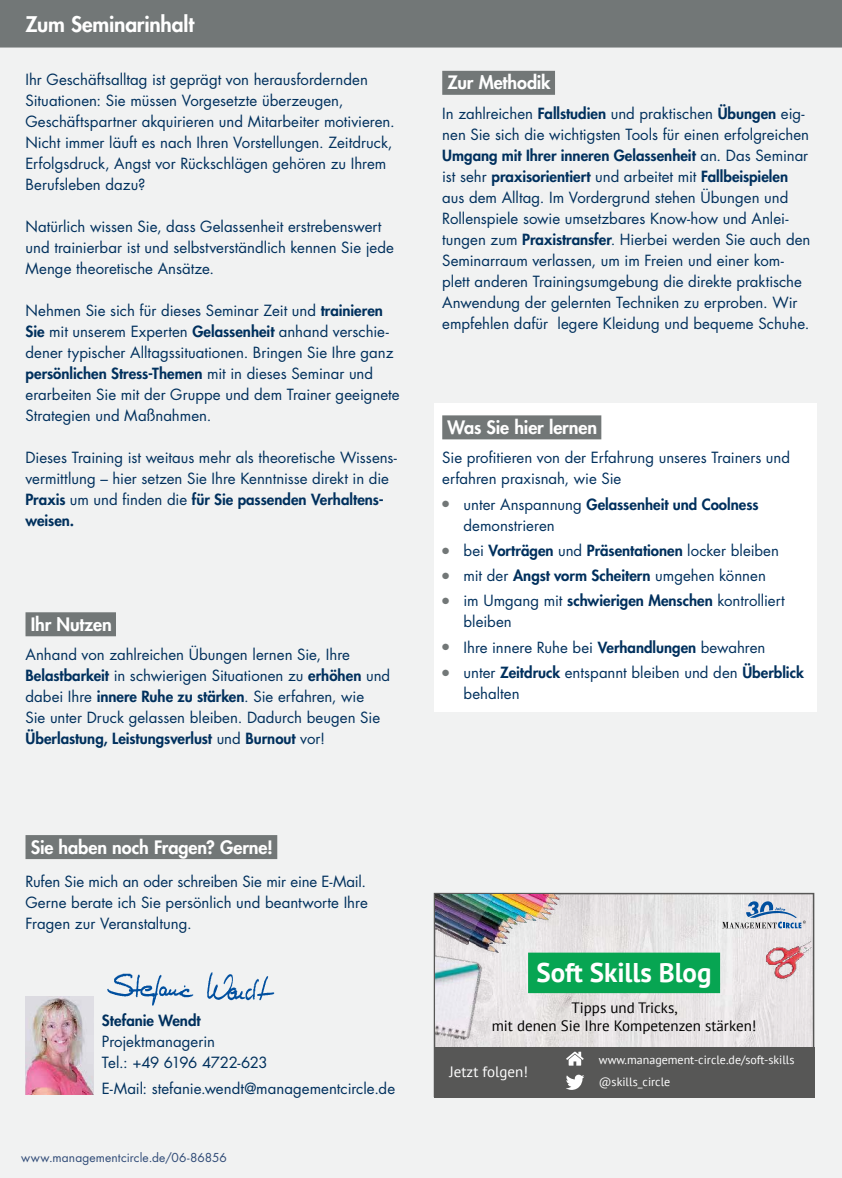
<style>
.page{position:relative;width:842px;height:1178px;background:#fff}
.page>*{position:absolute;margin:0;border:0;box-sizing:border-box;transform-origin:0 0}
.t1{font:700 27px "PT Sans";color:#fff}
.t2{font:800 21px "Futura Std";letter-spacing:-.01em;color:#fff}
.t3{font:800 18px "Futura Std";letter-spacing:-.005em;color:#fff}
.t4{font:15px/21px "Futura Std";color:#00305d}
.t5{font:800 15px "Futura Std";color:#00305d}
.t6{font:15px/18px "PT Sans";color:#000;text-align:center}
.t7{font:15px "PT Sans";color:#fff}
.t8{font:12px/22px "PT Sans";color:#fff}
.t9{font:12px "Futura Std";letter-spacing:.01em;color:#304b77}
.s1{font-weight:800}
.s2{color:#727777}
.s3{font-weight:400}
</style>
<div class="page">
<div style="left:0;top:39px;width:842px;height:1139px;background:#f1f2f2"></div>
<div style="left:434px;top:403px;width:382px;height:308px;background:#fff"></div>
<div style="left:26px;top:612px;width:90px;height:24px;background:#727777"></div>
<div style="left:26px;top:835px;width:251px;height:24px;background:#727777"></div>
<div style="left:442px;top:71px;width:113px;height:24px;background:#727777"></div>
<div style="left:442px;top:415px;width:159px;height:24px;background:#727777"></div>
<img style="left:26px;top:997px;width:67px;height:97px">
<img style="left:107px;top:972px;width:168px;height:34px">
<div style="left:0;top:0;width:842px;height:48px;background:#727777"></div>
<img style="left:437px;top:896px;width:374px;height:151px">
<div style="left:434px;top:1047px;width:380px;height:50px;background:#575756"></div>
<svg style="left:566px;top:1074px;width:18px;height:16px"></svg>
<svg style="left:566px;top:1052px;width:18px;height:13px"></svg>
<img style="left:435px;top:894px;width:132px;height:70px">
<img style="left:435px;top:932px;width:63px;height:113px">
<div style="left:528px;top:952px;width:192px;height:41px;background:#07a552"></div>
<img style="left:750px;top:936px;width:62px;height:49px">
<svg style="left:722px;top:901px;width:84px;height:27px"></svg>
<h2 class="t2" style="left:26px;top:11px;width:170px">Zum Seminarinhalt</h2>
<p class="t4" style="left:26px;top:69px;width:371px">Ihr Geschäftsalltag ist geprägt von herausfordernden Situationen: Sie müssen Vorgesetzte überzeugen, Geschäftspartner akquirieren und Mitarbeiter motivieren.<br>Nicht immer läuft es nach Ihren Vorstellungen. Zeitdruck, Erfolgsdruck, Angst vor Rückschlägen gehören zu Ihrem Berufsleben dazu?</p>
<p class="t4" style="left:26px;top:216px;width:370px">Natürlich wissen Sie, dass Gelassenheit erstrebenswert und trainierbar ist und selbstverständlich kennen Sie jede<br>Menge theoretische Ansätze.</p>
<p class="t4" style="left:26px;top:300px;width:376px">Nehmen Sie sich für dieses Seminar Zeit und <span class="s1">trainieren Sie</span> mit unserem Experten <span class="s1">Gelassenheit</span> anhand verschie&shy;dener typischer Alltagssituationen. Bringen Sie Ihre ganz <span class="s1">persönlichen Stress-Themen</span> mit in dieses Seminar und erarbeiten Sie mit der Gruppe und dem Trainer geeignete Strategien und Maßnahmen.</p>
<p class="t4" style="left:26px;top:447px;width:373px">Dieses Training ist weitaus mehr als theoretische Wissens&shy;vermittlung – hier setzen Sie Ihre Kenntnisse direkt in die <span class="s1">Praxis</span> um und finden die <span class="s1">für Sie passenden Verhaltens&shy;weisen.</span></p>
<p class="t3" style="left:31px;top:613px;width:83px">Ihr Nutzen</p>
<p class="t4" style="left:26px;top:644px;width:366px">Anhand von zahlreichen Übungen lernen Sie, Ihre <span class="s1">Belastbarkeit</span> in schwierigen Situationen zu <span class="s1">erhöhen</span> und dabei Ihre <span class="s1">innere Ruhe zu stärken</span>. Sie erfahren, wie<br>Sie unter Druck gelassen bleiben. Dadurch beugen Sie <span class="s1">Überlastung, Leistungsverlust</span> und <span class="s1">Burnout</span> vor!</p>
<p class="t3" style="left:31px;top:835px;width:244px">Sie haben noch Fragen? Gerne!</p>
<p class="t4" style="left:26px;top:871px;width:344px;text-align:justify">Rufen Sie mich an oder schreiben Sie mir eine E-Mail.<br>Gerne berate ich Sie persönlich und beantworte Ihre Fragen zur Veranstaltung.</p>
<p class="t5" style="left:102px;top:1011px;width:100px">Stefanie Wendt</p>
<p class="t4" style="left:102px;top:1031px;width:167px">Projektmanagerin<br>Tel.: +49 6196 4722-623</p>
<p class="t4" style="left:102px;top:1078px;width:295px">E-Mail: stefanie.wendt@managementcircle.de</p>
<p class="t9" style="left:21px;top:1150px;width:207px">www.managementcircle.de/06-86856</p>
<p class="t3" style="left:447px;top:71px;width:105px">Zur Methodik</p>
<p class="t4" style="left:442px;top:103px;width:370px">In zahlreichen <span class="s1">Fallstudien</span> und praktischen <span class="s1">Übungen</span> eig&shy;nen Sie sich die wichtigsten Tools für einen erfolgreichen <span class="s1">Umgang mit Ihrer inneren Gelassenheit</span> an. Das Seminar ist sehr <span class="s1">praxisorientiert</span> und arbeitet mit <span class="s1">Fallbeispielen </span>aus dem Alltag. Im Vordergrund stehen Übungen und Rollenspiele sowie umsetzbares Know-how und Anlei&shy;tungen zum <span class="s1">Praxistransfer</span>. Hierbei werden Sie auch den Seminarraum verlassen, um im Freien und einer kom&shy;plett anderen Trainingsumgebung die direkte praktische Anwendung der gelernten Techniken zu erproben. Wir empfehlen dafür legere Kleidung und bequeme Schuhe.</p>
<p class="t3" style="left:447px;top:416px;width:151px">Was Sie hier lernen</p>
<p class="t4" style="left:442px;top:447px;width:349px">Sie profitieren von der Erfahrung unseres Trainers und erfahren praxisnah, wie Sie</p>
<p class="t4" style="left:463px;top:494px;width:296px;text-indent:-21px"><span class="s2">●</span> unter Anspannung <span class="s1">Gelassenheit und Coolness </span>demonstrieren</p>
<p class="t5" style="left:442px;top:541px;width:338px"><span class="s2">●</span> <span class="s3">bei</span> Vorträgen <span class="s3">und</span> Präsentationen <span class="s3">locker bleiben</span></p>
<p class="t4" style="left:442px;top:565px;width:325px"><span class="s2">●</span> mit der <span class="s1">Angst vorm Scheitern</span> umgehen können</p>
<p class="t4" style="left:463px;top:590px;width:323px;text-indent:-21px"><span class="s2">●</span> im Umgang mit <span class="s1">schwierigen Menschen</span> kontrolliert bleiben</p>
<p class="t4" style="left:442px;top:637px;width:325px"><span class="s2">●</span> Ihre innere Ruhe bei <span class="s1">Verhandlungen</span> bewahren</p>
<p class="t4" style="left:463px;top:662px;width:342px;text-indent:-21px"><span class="s2">●</span> unter <span class="s1">Zeitdruck</span> entspannt bleiben und den <span class="s1">Überblick </span>behalten</p>
<h1 class="t1" style="left:537px;top:955px;width:176px">Soft Skills Blog</h1>
<p class="t6" style="left:492px;top:998px;width:266px">Tipps und Tricks,<br>mit denen Sie Ihre Kompetenzen stärken!</p>
<p class="t7" style="left:450px;top:1062px;width:80px">Jetzt folgen!</p>
<p class="t8" style="left:599px;top:1049px;width:197px">www.management-circle.de/soft-skills @skills_circle</p>
</div>
